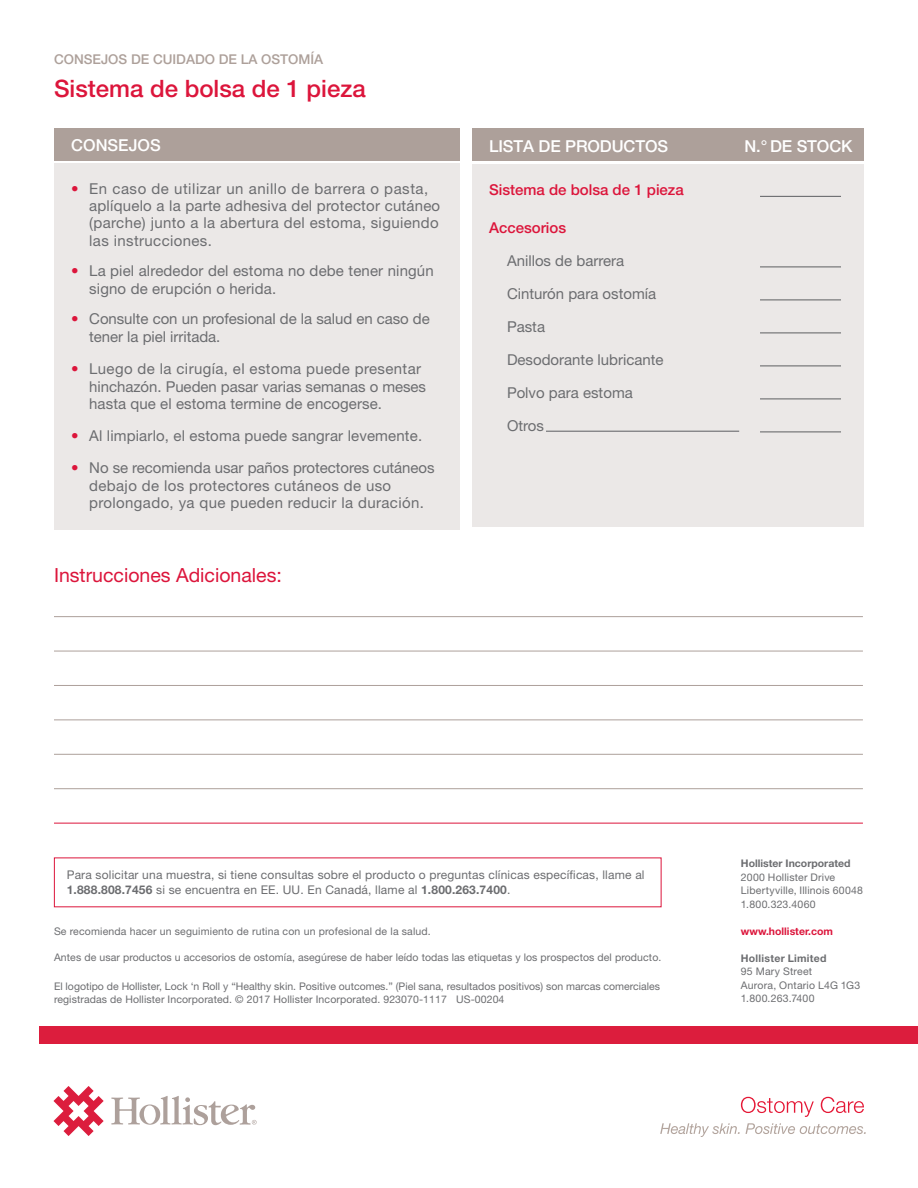
<style>
.page{position:relative;width:918px;height:1188px;background:#fff}
.page>*{position:absolute;margin:0;border:0;box-sizing:border-box;transform-origin:0 0}
.t1{font:500 24px "Helvetica Neue LT Std";color:#dc153b}
.Subhead__13_12_Bold{font:19.5px "Helvetica Neue LT Std";color:#dc153b}
.t2{font:500 16.5px "Helvetica Neue LT Std";letter-spacing:-.005em;color:#fff}
.t3{font:15px/17.2px "Helvetica Neue LT Std";letter-spacing:.01em;color:#6c6d70}
.t4{font:500 15px "Helvetica Neue LT Std";color:#dc153b}
.t5{font:500 13.5px "Helvetica Neue LT Std";color:#ada09a}
.t6{font:12px/15px "Helvetica Neue LT Std";letter-spacing:.015em;color:#6c6d70}
.t7{font:10.5px/13.5px "Helvetica Neue LT Std";letter-spacing:.01em;color:#6c6d70}
.t8{font:700 10.5px "Helvetica Neue LT Std";color:#dc153b}
.s1{color:#dc153b}
.s2{font-weight:700}
</style>
<div class="page">
<hr style="left:54px;top:788px;width:809px;height:1px;background:#ada09a">
<hr style="left:54px;top:754px;width:809px;height:1px;background:#ada09a">
<hr style="left:54px;top:720px;width:809px;height:1px;background:#ada09a">
<hr style="left:54px;top:685px;width:809px;height:1px;background:#ada09a">
<hr style="left:54px;top:616px;width:809px;height:1px;background:#ada09a">
<hr style="left:54px;top:651px;width:809px;height:1px;background:#ada09a">
<div style="left:472px;top:164px;width:392px;height:362px;background:#ebe8e7"></div>
<hr style="left:546px;top:431px;width:193px;height:1px;background:#6c6d70">
<hr style="left:760px;top:196px;width:81px;height:1px;background:#6c6d70">
<hr style="left:760px;top:266px;width:81px;height:1px;background:#6c6d70">
<hr style="left:760px;top:299px;width:81px;height:1px;background:#6c6d70">
<hr style="left:760px;top:332px;width:81px;height:1px;background:#6c6d70">
<hr style="left:760px;top:365px;width:81px;height:1px;background:#6c6d70">
<hr style="left:760px;top:398px;width:81px;height:1px;background:#6c6d70">
<hr style="left:760px;top:431px;width:81px;height:1px;background:#6c6d70">
<div style="left:472px;top:128px;width:392px;height:32px;background:#ada09a"></div>
<div style="left:54px;top:164px;width:405px;height:366px;background:#ebe8e7"></div>
<div style="left:54px;top:128px;width:405px;height:32px;background:#ada09a"></div>
<hr style="left:54px;top:823px;width:809px;height:1px;background:#dc153b">
<svg style="left:53px;top:1086px;width:51px;height:50px"></svg>
<svg style="left:111px;top:1096px;width:146px;height:29px"></svg>
<svg style="left:660px;top:1123px;width:206px;height:14px"></svg>
<svg style="left:741px;top:1097px;width:123px;height:20px"></svg>
<div style="left:39px;top:1026px;width:879px;height:17px;background:#dc1d3d"></div>
<p class="t5" style="left:54px;top:51px;width:271px">CONSEJOS DE CUIDADO DE LA OSTOMÍA</p>
<p class="t1" style="left:54px;top:74px;width:313px">Sistema de bolsa de 1 pieza</p>
<p class="t2" style="left:71px;top:135px;width:91px">CONSEJOS</p>
<p class="t2" style="left:489px;top:136px;width:181px">LISTA DE PRODUCTOS</p>
<p class="t2" style="left:744px;top:136px;width:110px">N.° DE STOCK</p>
<p class="t3" style="left:89px;top:179px;width:353px;text-indent:-18px"><span class="s1">•</span> En caso de utilizar un anillo de barrera o pasta, aplíquelo a la parte adhesiva del protector cutáneo (parche) junto a la abertura del estoma, siguiendo las instrucciones.</p>
<p class="t3" style="left:89px;top:262px;width:346px;line-height:18px;text-indent:-18px"><span class="s1">•</span> La piel alrededor del estoma no debe tener ningún signo de erupción o herida.</p>
<p class="t3" style="left:89px;top:310px;width:342px;line-height:18px;text-indent:-18px"><span class="s1">•</span> Consulte con un profesional de la salud en caso de tener la piel irritada.</p>
<p class="t3" style="left:89px;top:360px;width:338px;text-indent:-18px"><span class="s1">•</span> Luego de la cirugía, el estoma puede presentar hinchazón. Pueden pasar varias semanas o meses hasta que el estoma termine de encogerse.</p>
<p class="t3" style="left:71px;top:427px;width:352px"><span class="s1">•</span> Al limpiarlo, el estoma puede sangrar levemente.</p>
<p class="t3" style="left:89px;top:459px;width:347px;text-indent:-18px"><span class="s1">•</span> No se recomienda usar paños protectores cutáneos debajo de los protectores cutáneos de uso prolongado, ya que pueden reducir la duración.</p>
<p class="Subhead__13_12_Bold" style="left:54px;top:563px;width:229px">Instrucciones Adicionales:</p>
<p class="t4" style="left:489px;top:181px;width:196px">Sistema de bolsa de 1 pieza</p>
<p class="t4" style="left:489px;top:218px;width:79px">Accesorios</p>
<p class="t3" style="left:507px;top:251px;width:119px">Anillos de barrera</p>
<p class="t3" style="left:507px;top:284px;width:151px">Cinturón para ostomía</p>
<p class="t3" style="left:507px;top:317px;width:40px">Pasta</p>
<p class="t3" style="left:507px;top:350px;width:158px">Desodorante lubricante</p>
<p class="t3" style="left:507px;top:383px;width:127px">Polvo para estoma</p>
<p class="t3" style="left:507px;top:416px;width:38px">Otros</p>
<p class="t6" style="left:67px;top:867px;width:579px">Para solicitar una muestra, si tiene consultas sobre el producto o preguntas clínicas específicas, llame al<br><span class="s2">1.888.808.7456</span> si se encuentra en EE. UU. En Canadá, llame al <span class="s2">1.800.263.7400</span>.</p>
<p class="t7" style="left:54px;top:925px;width:378px">Se recomienda hacer un seguimiento de rutina con un profesional de la salud.</p>
<p class="t7" style="left:54px;top:950px;width:609px">Antes de usar productos u accesorios de ostomía, asegúrese de haber leído todas las etiquetas y los prospectos del producto.</p>
<p class="t7" style="left:54px;top:979px;width:607px">El logotipo de Hollister, Lock ‘n Roll y “Healthy skin. Positive outcomes.” (Piel sana, resultados positivos) son marcas comerciales registradas de Hollister Incorporated. © 2017 Hollister Incorporated. 923070-1117 US-00204</p>
<p class="t7" style="left:741px;top:857px;width:124px"><span class="s2">Hollister Incorporated<br></span>2000 Hollister Drive<br>Libertyville, Illinois 60048<br>1.800.323.4060</p>
<p class="t8" style="left:741px;top:925px;width:94px">www.hollister.com</p>
<p class="t7" style="left:741px;top:951px;width:121px"><span class="s2">Hollister Limited<br></span>95 Mary Street<br>Aurora, Ontario L4G 1G3<br>1.800.263.7400</p>
</div>
